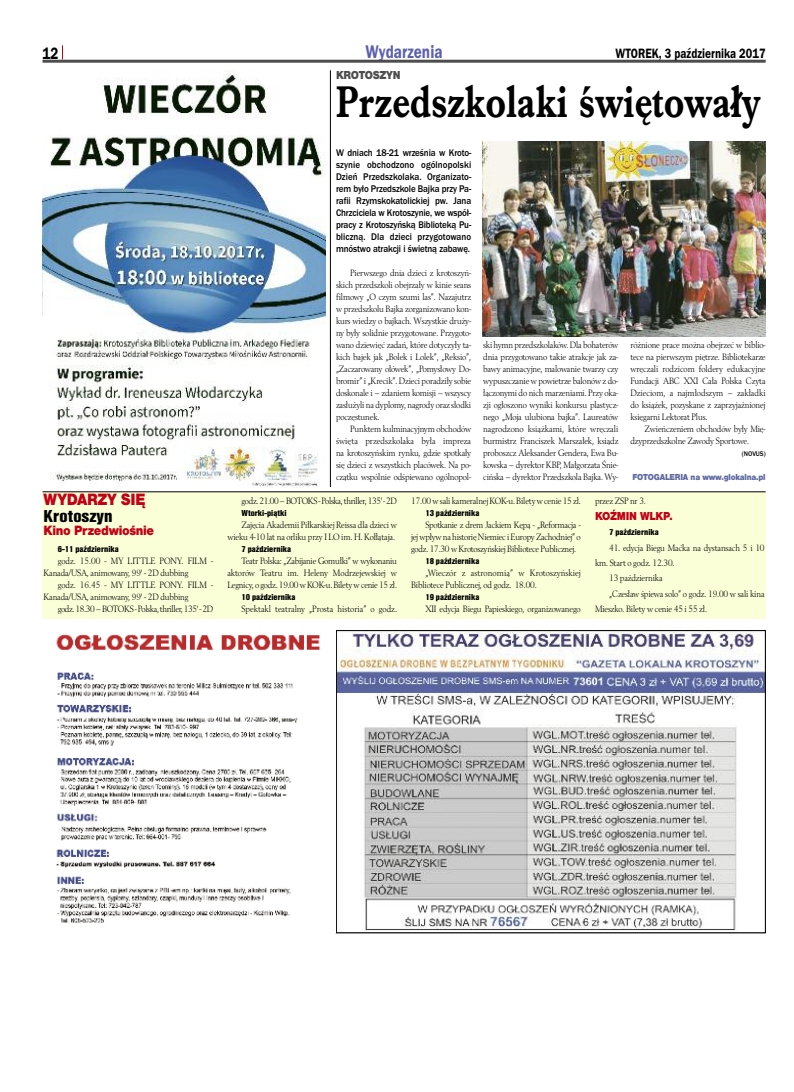
<style>
.page{position:relative;width:794px;height:1092px;background:#fff}
.page>*{position:absolute;margin:0;border:0;box-sizing:border-box;transform-origin:0 0}
.t1{font:700 46px "Imprint URWTCE";color:#000;scale:.8 1}
.t2{font:19px "Franklin Got URWTCE Dem";color:#5b60ad;scale:.8 1}
.t3{font:18px "Nimbus San TCE Bla Con";color:#000}
.t4{font:900 17px "Nimbus San TCE";letter-spacing:-.025em;color:#c20016;scale:.9 1}
.t5{font:17px "Franklin Got URWTCE Dem";color:#000;scale:.8 1}
.t6{font:14px "Franklin Got URWTCE Dem";color:#000;scale:.8 1}
.t7{font:900 14px "Nimbus San TCE";letter-spacing:-.025em;color:#c20016;scale:.9 1}
.t8{font:900 12px "Nimbus San TCE";letter-spacing:-.025em;color:#c20016;scale:.9 1}
.t9{font:900 12px "Nimbus San TCE";letter-spacing:-.035em;color:#4d4d4d;scale:.9 1}
.t10{font:500 10px/12px "Franklin Got URWTCE";letter-spacing:-.01em;color:#000;text-align:justify;scale:.9 1}
.t11{font:9.6px/12px "Berling TCE";letter-spacing:-.015em;color:#000;text-align:justify;scale:.9 1}
.t12{font:9.6px "Berling TCE";letter-spacing:-.04em;color:#000;scale:.9 1}
.t13{font:9px "Nimbus San TCE Bla Con";color:#000}
.t14{font:900 9px "Nimbus San TCE";letter-spacing:-.025em;color:#5e69a1;scale:.9 1}
.t15{font:500 7px "Franklin Got URWTCE";color:#000;scale:.95 1}
</style>
<div class="page">
<hr style="left:43px;top:60px;width:722px;height:3px;background:#4d4d4d">
<svg style="left:62px;top:45px;width:1px;height:14px"></svg>
<img style="left:338px;top:632px;width:425px;height:299px">
<div style="left:336px;top:630px;width:429px;height:303px;border:1px solid #000"></div>
<img style="left:56px;top:634px;width:264px;height:289px">
<div style="left:43px;top:492px;width:722px;height:126px;background:#fbffd7"></div>
<hr style="left:43px;top:491px;width:722px;height:1px;background:#000">
<img style="left:483px;top:142px;width:282px;height:195px">
<img style="left:43px;top:71px;width:282px;height:416px">
<hr style="left:330px;top:70px;width:1px;height:417px;background:#000">
<h3 class="t5" style="left:43px;top:43px;width:21px">12</h3>
<h2 class="t2" style="left:365px;top:40px;width:98px">Wydarzenia</h2>
<h3 class="t6" style="left:615px;top:45px;width:189px">WTOREK, 3 października 2017</h3>
<p class="t9" style="left:336px;top:68px;width:73px">KROTOSZYN</p>
<h1 class="t1" style="left:336px;top:74px;width:532px">Przedszkolaki świętowały</h1>
<h3 class="t4" style="left:44px;top:489px;width:115px">WYDARZY SIĘ</h3>
<h3 class="t3" style="left:44px;top:505px;width:71px">Krotoszyn</h3>
<h3 class="t7" style="left:44px;top:522px;width:124px">Kino Przedwiośnie</h3>
<p class="t13" style="left:58px;top:544px;width:63px">6-11 października</p>
<p class="t11" style="left:44px;top:555px;width:190px;text-indent:14px">godz. 15.00 - MY LITTLE PONY. FILM -<br>Kanada/USA, animowany, 99' - 2D dubbing</p>
<p class="t11" style="left:44px;top:579px;width:190px;text-indent:14px">godz. 16.45 - MY LITTLE PONY. FILM -<br>Kanada/USA, animowany, 99' - 2D dubbing</p>
<p class="t12" style="left:58px;top:603px;width:174px">godz.18.30–BOTOKS-Polska,thriller,135'-2D</p>
<p class="t10" style="left:336px;top:147px;width:152px">W dniach 18-21 września w Kroto&shy;szynie obchodzono ogólnopolski Dzień Przedszkolaka. Organizato&shy;rem było Przedszkole Bajka przy Pa&shy;rafii Rzymskokatolickiej pw. Jana Chrzciciela w Krotoszynie, we współ&shy;pracy z Krotoszyńską Biblioteką Pu&shy;bliczną. Dla dzieci przygotowano mnóstwo atrakcji i świetną zabawę.</p>
<p class="t11" style="left:336px;top:267px;width:152px;text-indent:14px">Pierwszego dnia dzieci z krotoszyń&shy;skich przedszkoli obejrzały w kinie seans filmowy „O czym szumi las”. Nazajutrz w przedszkolu Bajka zorganizowano kon&shy;kurs wiedzy o bajkach. Wszystkie druży&shy;ny były solidnie przygotowane. Przygoto&shy;wano dziewięć zadań, które dotyczyły ta&shy;kich bajek jak „Bolek i Lolek”, „Reksio”, „Zaczarowany ołówek”, „Pomysłowy Do&shy;bromir” i „Krecik”. Dzieci poradziły sobie doskonale i – zdaniem komisji – wszyscy zasłużyli na dyplomy, nagrody oraz słodki poczęstunek.</p>
<p class="t11" style="left:336px;top:423px;width:152px;text-indent:14px">Punktem kulminacyjnym obchodów święta przedszkolaka była impreza na krotoszyńskim rynku, gdzie spotkały się dzieci z wszystkich placówek. Na po&shy;czątku wspólnie odśpiewano ogólnopol-</p>
<p class="t11" style="left:483px;top:339px;width:152px">ski hymn przedszkolaków. Dla bohaterów dnia przygotowano takie atrakcje jak za&shy;bawy animacyjne, malowanie twarzy czy wypuszczanie w powietrze balonów z do&shy;łączonymi do nich marzeniami. Przy oka&shy;zji ogłoszono wyniki konkursu plastycz&shy;nego „Moja ulubiona bajka”. Laureatów nagrodzono książkami, które wręczali burmistrz Franciszek Marszałek, ksiądz proboszcz Aleksander Gendera, Ewa Bu&shy;kowska – dyrektor KBP, Małgorzata Śnie&shy;cińska – dyrektor Przedszkola Bajka. Wy-</p>
<p class="t11" style="left:630px;top:339px;width:152px">różnione prace można obejrzeć w biblio&shy;tece na pierwszym piętrze. Bibliotekarze wręczali rodzicom foldery edukacyjne Fundacji ABC XXI Cała Polska Czyta Dzieciom, a najmłodszym – zakładki do książek, pozyskane z zaprzyjaźnionej księgarni Lektorat Plus.</p>
<p class="t11" style="left:630px;top:423px;width:151px;text-indent:14px">Zwieńczeniem obchodów były Mię&shy;dzyprzedszkolne Zawody Sportowe.</p>
<p class="t15" style="left:742px;top:449px;width:26px">(NOVUS)</p>
<p class="t14" style="left:632px;top:472px;width:149px">FOTOGALERIA na www.glokalna.pl</p>
<p class="t12" style="left:241px;top:495px;width:174px">godz.21.00–BOTOKS-Polska,thriller,135'-2D</p>
<p class="t13" style="left:241px;top:508px;width:46px">Wtorki-piątki</p>
<p class="t11" style="left:227px;top:519px;width:190px;text-align:right">Zajęcia Akademii Piłkarskiej Reissa dla dzieci w wieku 4-10 lat na orliku przy I LO im. H. Kołłątaja.</p>
<p class="t13" style="left:241px;top:544px;width:51px">7 października</p>
<p class="t11" style="left:227px;top:555px;width:190px;text-indent:14px">Teatr Polska: „Zabijanie Gomułki” w wykonaniu aktorów Teatru im. Heleny Modrzejewskiej w Legnicy, o godz. 19.00 w KOK-u. Bilety w cenie 15 zł.</p>
<p class="t13" style="left:241px;top:592px;width:55px">10 października</p>
<p class="t11" style="left:241px;top:603px;width:174px">Spektakl teatralny „Prosta historia” o godz.</p>
<p class="t11" style="left:411px;top:495px;width:190px">17.00wsali kameralnejKOK-u.Biletywcenie 15 zł.</p>
<p class="t13" style="left:425px;top:508px;width:55px">13 października</p>
<p class="t11" style="left:411px;top:519px;width:190px;text-indent:14px">Spotkanie z drem Jackiem Kępą - „Reformacja - jej wpływ na historię Niemiec i Europy Zachodniej” o godz. 17.30 w Krotoszyńskiej Bibliotece Publicznej.</p>
<p class="t13" style="left:425px;top:556px;width:55px">18 października</p>
<p class="t11" style="left:411px;top:567px;width:190px;text-indent:14px">„Wieczór z astronomią” w Krotoszyńskiej<br>Bibliotece Publicznej, od godz. 18.00.</p>
<p class="t13" style="left:425px;top:592px;width:55px">19 października</p>
<p class="t11" style="left:425px;top:603px;width:174px">XII edycja Biegu Papieskiego, organizowanego</p>
<p class="t11" style="left:595px;top:495px;width:58px">przez ZSP nr 3.</p>
<p class="t8" style="left:595px;top:508px;width:88px">KOŹMIN WLKP.</p>
<p class="t13" style="left:609px;top:526px;width:51px">7 października</p>
<p class="t11" style="left:609px;top:541px;width:174px">41. edycja Biegu Maćka na dystansach 5 i 10</p>
<p class="t11" style="left:595px;top:556px;width:90px">km. Start o godz. 12.30.</p>
<p class="t11" style="left:609px;top:572px;width:61px">13 października</p>
<p class="t11" style="left:609px;top:587px;width:174px">„Czesław śpiewa solo” o godz. 19.00 w sali kina</p>
<p class="t11" style="left:595px;top:603px;width:126px">Mieszko. Bilety w cenie 45 i 55 zł.</p>
</div>
